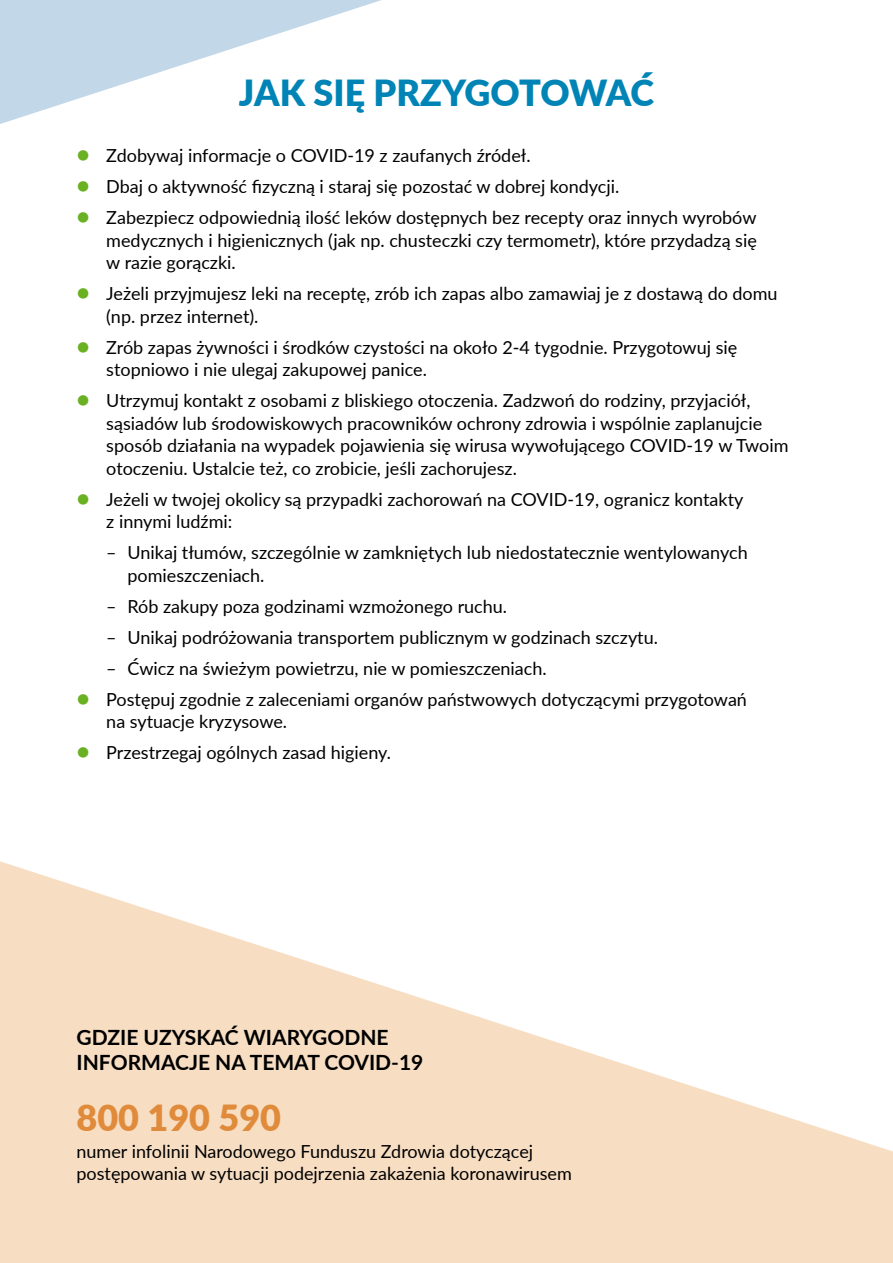
<style>
.page{position:relative;width:893px;height:1263px;background:#fff}
.page>*{position:absolute;margin:0;border:0;box-sizing:border-box;transform-origin:0 0}
.t1{font:900 36px "Lato";letter-spacing:-.005em;color:#0084b6}
.t2{font:900 36px "Lato";color:#e08b3b}
.t3{font:700 21px/25.5px "Lato";color:#000}
.t4{font:18px/22.5px "Lato";color:#000}
.s1{color:#6ab023}
</style>
<div class="page">
<svg style="left:0;top:0;width:381px;height:124px"></svg>
<svg style="left:0;top:861px;width:893px;height:402px;fill:#f7ddc2"></svg>
<h1 class="t1" style="left:239px;top:65px;width:417px">JAK SIĘ PRZYGOTOWAĆ</h1>
<p class="t4" style="left:77px;top:143px;width:456px"><span class="s1">●</span> Zdobywaj informacje o COVID-19 z zaufanych źródeł.</p>
<p class="t4" style="left:77px;top:174px;width:544px"><span class="s1">●</span> Dbaj o aktywność fizyczną i staraj się pozostać w dobrej kondycji.</p>
<p class="t4" style="left:106px;top:205px;width:652px;text-align:justify;text-indent:-30px"><span class="s1">●</span> Zabezpiecz odpowiednią ilość leków dostępnych bez recepty oraz innych wyrobów medycznych i higienicznych (jak np. chusteczki czy termometr), które przydadzą się w razie gorączki.</p>
<p class="t4" style="left:106px;top:281px;width:673px;text-indent:-30px"><span class="s1">●</span> Jeżeli przyjmujesz leki na receptę, zrób ich zapas albo zamawiaj je z dostawą do domu (np. przez internet).</p>
<p class="t4" style="left:106px;top:335px;width:632px;text-indent:-30px"><span class="s1">●</span> Zrób zapas żywności i środków czystości na około 2-4 tygodnie. Przygotowuj się stopniowo i nie ulegaj zakupowej panice.</p>
<p class="t4" style="left:106px;top:388px;width:684px;text-indent:-30px"><span class="s1">●</span> Utrzymuj kontakt z osobami z bliskiego otoczenia. Zadzwoń do rodziny, przyjaciół, sąsiadów lub środowiskowych pracowników ochrony zdrowia i wspólnie zaplanujcie sposób działania na wypadek pojawienia się wirusa wywołującego COVID-19 w Twoim otoczeniu. Ustalcie też, co zrobicie, jeśli zachorujesz.</p>
<p class="t4" style="left:106px;top:487px;width:639px;text-indent:-30px"><span class="s1">●</span> Jeżeli w twojej okolicy są przypadki zachorowań na COVID-19, ogranicz kontakty z innymi ludźmi:</p>
<p class="t4" style="left:128px;top:540px;width:622px;text-indent:-21px">– Unikaj tłumów, szczególnie w zamkniętych lub niedostatecznie wentylowanych pomieszczeniach.</p>
<p class="t4" style="left:106px;top:594px;width:402px">– Rób zakupy poza godzinami wzmożonego ruchu.</p>
<p class="t4" style="left:106px;top:625px;width:553px">– Unikaj podróżowania transportem publicznym w godzinach szczytu.</p>
<p class="t4" style="left:106px;top:656px;width:442px">– Ćwicz na świeżym powietrzu, nie w pomieszczeniach.</p>
<p class="t4" style="left:106px;top:687px;width:642px;text-indent:-30px"><span class="s1">●</span> Postępuj zgodnie z zaleceniami organów państwowych dotyczącymi przygotowań na sytuacje kryzysowe.</p>
<p class="t4" style="left:77px;top:740px;width:316px"><span class="s1">●</span> Przestrzegaj ogólnych zasad higieny.</p>
<p class="t3" style="left:77px;top:1024px;width:348px">GDZIE UZYSKAĆ WIARYGODNE<br>INFORMACJE NA TEMAT COVID-19</p>
<h1 class="t2" style="left:77px;top:1091px;width:206px">800 190 590</h1>
<p class="t4" style="left:77px;top:1139px;width:497px">numer infolinii Narodowego Funduszu Zdrowia dotyczącej postępowania w sytuacji podejrzenia zakażenia koronawirusem</p>
</div>
